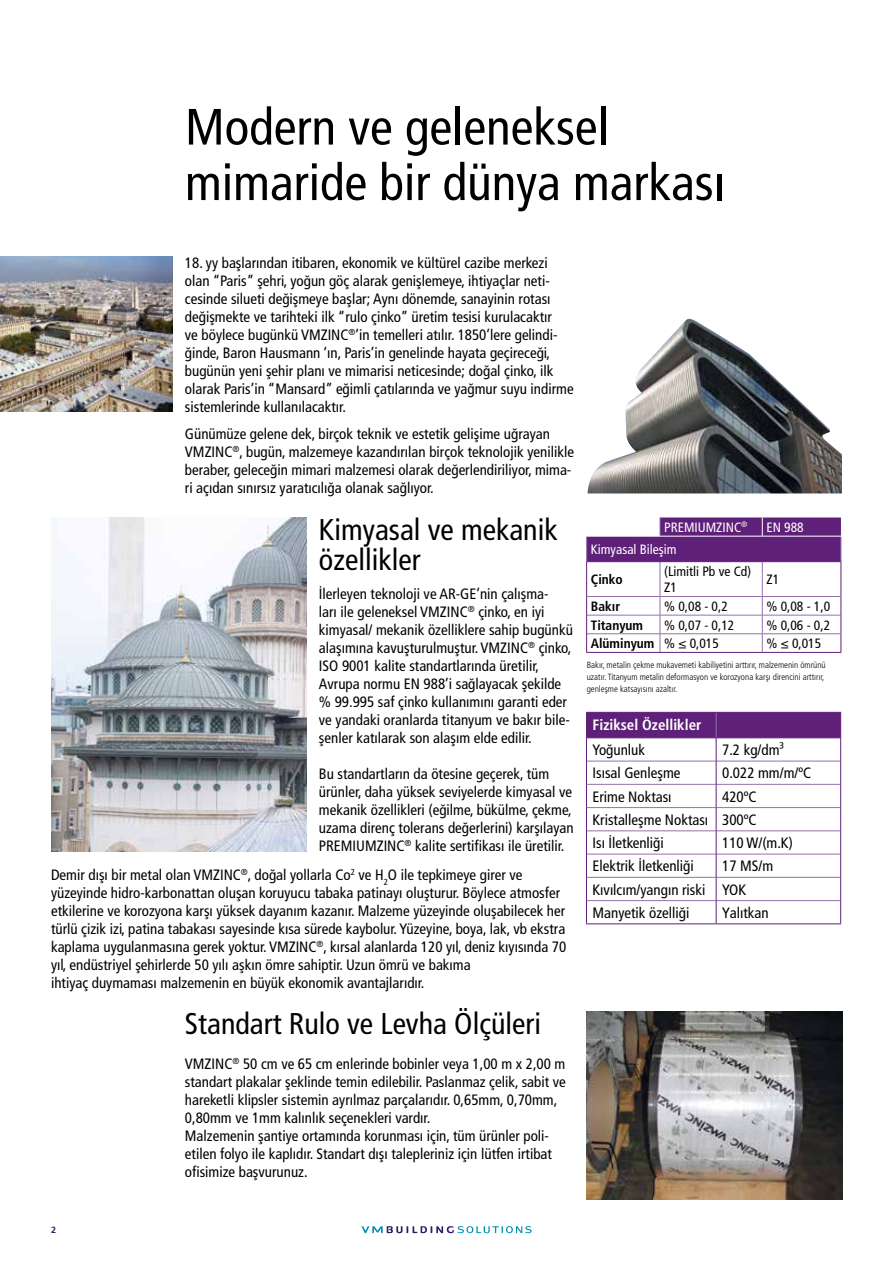
<style>
.page{position:relative;width:893px;height:1263px;background:#fff}
.page>*{position:absolute;margin:0;border:0;box-sizing:border-box;transform-origin:0 0}
.t1{font:condensed 51px/55.5px "Frutiger LT Pro";color:#000}
.t2{font:condensed 30px/30px "Frutiger LT Pro";color:#000}
.t3{font:condensed 15px/18px "Frutiger LT Pro";color:#000}
.t4{font:700 condensed 15px "Frutiger LT Pro";color:#fff}
.t5{font:condensed 13.5px/16.2px "Frutiger LT Pro";color:#000}
.t6{font:700 condensed 13.5px "Frutiger LT Pro";color:#000}
.t7{font:condensed 13.5px "Frutiger LT Pro";color:#fff}
.t8{font:300 condensed 9px/12px "Frutiger LT Pro";color:#000}
.t9{font:700 9px "Frutiger LT Pro";color:#311c67}
.s1{font-weight:400}
</style>
<div class="page">
<svg style="left:361px;top:1226px;width:171px;height:7px"></svg>
<hr style="left:660px;top:562px;width:1px;height:34px;background:#9770aa">
<hr style="left:762px;top:562px;width:1px;height:34px;background:#9770aa">
<hr style="left:587px;top:596px;width:73px;height:1px;background:#9770aa">
<hr style="left:660px;top:596px;width:102px;height:1px;background:#9770aa">
<hr style="left:762px;top:596px;width:79px;height:1px;background:#9770aa">
<hr style="left:587px;top:615px;width:73px;height:1px;background:#9770aa">
<hr style="left:660px;top:615px;width:102px;height:1px;background:#9770aa">
<hr style="left:762px;top:615px;width:79px;height:1px;background:#9770aa">
<hr style="left:587px;top:633px;width:73px;height:1px;background:#9770aa">
<hr style="left:660px;top:633px;width:102px;height:1px;background:#9770aa">
<svg style="left:660px;top:597px;width:1px;height:55px"></svg>
<hr style="left:762px;top:633px;width:79px;height:1px;background:#9770aa">
<svg style="left:762px;top:597px;width:1px;height:55px"></svg>
<hr style="left:586px;top:562px;width:1px;height:34px;background:#5f207a">
<hr style="left:841px;top:562px;width:1px;height:34px;background:#5f207a">
<svg style="left:586px;top:596px;width:1px;height:56px"></svg>
<svg style="left:841px;top:596px;width:1px;height:56px"></svg>
<hr style="left:586px;top:652px;width:74px;height:1px;background:#5f207a">
<hr style="left:660px;top:652px;width:102px;height:1px;background:#5f207a">
<hr style="left:762px;top:652px;width:79px;height:1px;background:#5f207a">
<svg style="left:586px;top:517px;width:256px;height:45px;background:#77428e"></svg>
<hr style="left:586px;top:536px;width:74px;height:1px;background:#fff">
<svg style="left:586px;top:712px;width:255px;height:211px"></svg>
<hr style="left:586px;top:923px;width:130px;height:1px;background:#5f207a">
<hr style="left:716px;top:923px;width:125px;height:1px;background:#5f207a">
<img style="left:0;top:256px;width:172px;height:156px">
<img style="left:588px;top:319px;width:254px;height:174px">
<img style="left:587px;top:1012px;width:256px;height:187px">
<img style="left:51px;top:517px;width:255px;height:334px">
<h1 class="t1" style="left:185px;top:99px;width:541px">Modern ve geleneksel mimaride bir dünya markası</h1>
<p class="t3" style="left:185px;top:254px;width:390px">18. yy başlarından itibaren, ekonomik ve kültürel cazibe merkezi olan “Paris” şehri, yoğun göç alarak genişlemeye, ihtiyaçlar neti&shy;cesinde silueti değişmeye başlar; Aynı dönemde, sanayinin rotası değişmekte ve tarihteki ilk “rulo çinko” üretim tesisi kurulacaktır<br>ve böylece bugünkü VMZINC<sup>®</sup>’in temelleri atılır. 1850’lere gelindi&shy;ğinde, Baron Hausmann ‘ın, Paris’in genelinde hayata geçireceği, bugünün yeni şehir planı ve mimarisi neticesinde; doğal çinko, ilk olarak Paris’in “Mansard” eğimli çatılarında ve yağmur suyu indirme sistemlerinde kullanılacaktır.</p>
<p class="t3" style="left:185px;top:425px;width:391px">Günümüze gelene dek, birçok teknik ve estetik gelişime uğrayan VMZINC<sup>®</sup>, bugün, malzemeye kazandırılan birçok teknolojik yenilikle beraber, geleceğin mimari malzemesi olarak değerlendiriliyor, mima&shy;ri açıdan sınırsız yaratıcılığa olanak sağlıyor.</p>
<h2 class="t2" style="left:319px;top:515px;width:240px">Kimyasal ve mekanik özellikler</h2>
<p class="t3" style="left:319px;top:585px;width:256px">İlerleyen teknoloji ve AR-GE’nin çalışma-<br>ları ile geleneksel VMZINC<sup>®</sup> çinko, en iyi kimyasal/ mekanik özelliklere sahip bugünkü alaşımına kavuşturulmuştur. VMZINC<sup>®</sup> çinko, ISO 9001 kalite standartlarında üretilir, Avrupa normu EN 988’i sağlayacak şekilde % 99.995 saf çinko kullanımını garanti eder ve yandaki oranlarda titanyum ve bakır bile&shy;şenler katılarak son alaşım elde edilir.</p>
<p class="t3" style="left:319px;top:765px;width:256px">Bu standartların da ötesine geçerek, tüm ürünler, daha yüksek seviyelerde kimyasal ve mekanik özellikleri (eğilme, bükülme, çekme, uzama direnç tolerans değerlerini) karşılayan PREMIUMZINC<sup>®</sup> kalite sertifikası ile üretilir.</p>
<p class="t3" style="left:51px;top:866px;width:517px">Demir dışı bir metal olan VMZINC<sup>®</sup>, doğal yollarla Co<sup>2</sup> ve H<sub>2</sub>O ile tepkimeye girer ve yüzeyinde hidro-karbonattan oluşan koruyucu tabaka patinayı oluşturur. Böylece atmosfer etkilerine ve korozyona karşı yüksek dayanım kazanır. Malzeme yüzeyinde oluşabilecek her türlü çizik izi, patina tabakası sayesinde kısa sürede kaybolur. Yüzeyine, boya, lak, vb ekstra kaplama uygulanmasına gerek yoktur. VMZINC<sup>®</sup>, kırsal alanlarda 120 yıl, deniz kıyısında 70 yıl, endüstriyel şehirlerde 50 yılı aşkın ömre sahiptir. Uzun ömrü ve bakıma<br>ihtiyaç duymaması malzemenin en büyük ekonomik avantajlarıdır.</p>
<h2 class="t2" style="left:185px;top:1009px;width:358px">Standart Rulo ve Levha Ölçüleri</h2>
<p class="t3" style="left:185px;top:1055px;width:382px">VMZINC<sup>®</sup> 50 cm ve 65 cm enlerinde bobinler veya 1,00 m x 2,00 m standart plakalar şeklinde temin edilebilir. Paslanmaz çelik, sabit ve hareketli klipsler sistemin ayrılmaz parçalarıdır. 0,65mm, 0,70mm, 0,80mm ve 1mm kalınlık seçenekleri vardır.<br>Malzemenin şantiye ortamında korunması için, tüm ürünler poli&shy;etilen folyo ile kaplıdır. Standart dışı talepleriniz için lütfen irtibat ofisimize başvurunuz.</p>
<p class="t7" style="left:664px;top:519px;width:85px">PREMIUMZINC<sup>®</sup></p>
<p class="t7" style="left:766px;top:519px;width:39px">EN 988</p>
<p class="t7" style="left:591px;top:541px;width:87px">Kimyasal Bileşim</p>
<p class="t6" style="left:591px;top:571px;width:33px">Çinko</p>
<p class="t5" style="left:664px;top:563px;width:88px">(Limitli Pb ve Cd)<br>Z1</p>
<p class="t5" style="left:766px;top:571px;width:14px">Z1</p>
<p class="t6" style="left:591px;top:598px;width:31px">Bakır</p>
<p class="t5" style="left:664px;top:598px;width:65px">% 0,08 - 0,2</p>
<p class="t5" style="left:766px;top:598px;width:65px">% 0,08 - 1,0</p>
<p class="t6" style="left:591px;top:617px;width:54px">Titanyum</p>
<p class="t5" style="left:664px;top:617px;width:72px">% 0,07 - 0,12</p>
<p class="t5" style="left:766px;top:617px;width:65px">% 0,06 - 0,2</p>
<p class="t6" style="left:591px;top:635px;width:130px">Alüminyum <span class="s1">% ≤ 0,015</span></p>
<p class="t5" style="left:766px;top:635px;width:56px">% ≤ 0,015</p>
<p class="t8" style="left:587px;top:659px;width:240px">Bakır, metalin çekme mukavemeti kabiliyetini arttırır, malzemenin ömrünü uzatır. Titanyum metalin deformasyon ve korozyona karşı direncini arttırır, genleşme katsayısını azaltır.</p>
<p class="t4" style="left:592px;top:715px;width:110px">Fiziksel Özellikler</p>
<p class="t3" style="left:592px;top:741px;width:54px">Yoğunluk</p>
<p class="t3" style="left:722px;top:741px;width:63px">7.2 kg/dm³</p>
<p class="t3" style="left:592px;top:764px;width:90px">Isısal Genleşme</p>
<p class="t3" style="left:722px;top:764px;width:91px">0.022 mm/m/ºC</p>
<p class="t3" style="left:592px;top:787px;width:81px">Erime Noktası</p>
<p class="t3" style="left:592px;top:785px;width:166px;line-height:23.2px;text-align:justify;text-indent:130px">420ºC Kristalleşme Noktası 300ºC Isı İletkenliği</p>
<p class="t3" style="left:722px;top:834px;width:72px">110 W/(m.K)</p>
<p class="t3" style="left:592px;top:857px;width:103px">Elektrik İletkenliği</p>
<p class="t3" style="left:592px;top:855px;width:182px;line-height:23.2px;text-indent:130px">17 MS/m<br>Kıvılcım/yangın riski YOK<br>Manyetik özelliği</p>
<p class="t3" style="left:722px;top:904px;width:48px">Yalıtkan</p>
<p class="t9" style="left:51px;top:1224px;width:7px">2</p>
</div>
